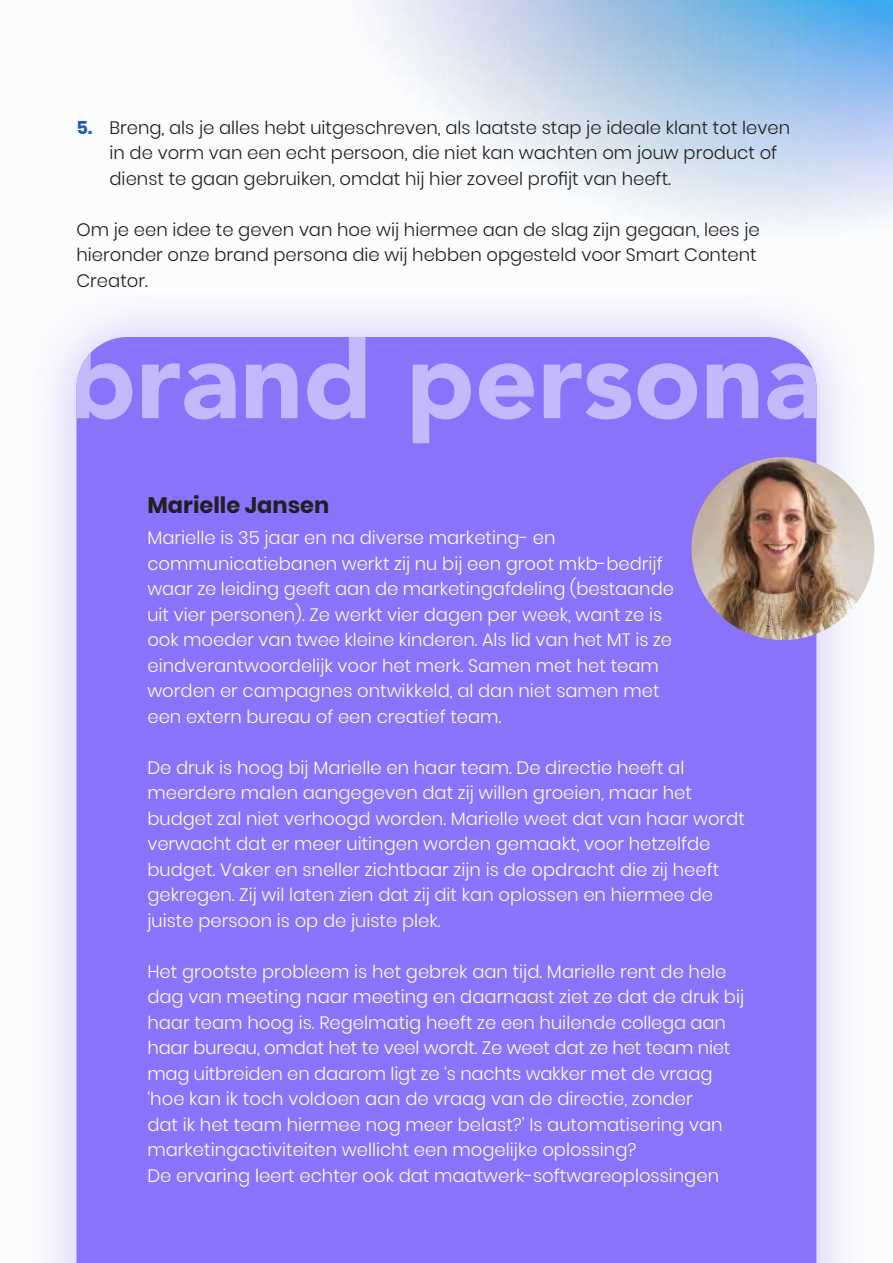
<style>
.page{position:relative;width:893px;height:1263px;background:#fafcfd}
.page>*{position:absolute;margin:0;border:0;box-sizing:border-box;transform-origin:0 0}
.t1{font:700 22.5px "Poppins";color:#231f20}
.t2{font:300 18px/25.5px "Poppins";color:#fff}
.t3{font:300 18px/25.5px "Poppins";color:#231f20}
.s1{font-weight:700;color:#1c5ac0}
</style>
<div class="page">
<img style="left:382px;top:0;width:511px;height:223px">
<div style="left:25px;top:286px;width:843px;height:977px;background:#8973fa;opacity:.4"></div>
<div style="left:77px;top:443px;width:739px;height:820px;background:#8973fa"></div>
<svg style="left:77px;top:337px;width:739px;height:106px;background:#9c89fa"></svg>
<img style="left:691px;top:457px;width:183px;height:183px;border-radius:92px">
<p class="t3" style="left:110px;top:115px;width:682px;text-indent:-33px"><span class="s1">5.</span> Breng, als je alles hebt uitgeschreven, als laatste stap je ideale klant tot leven in de vorm van een echt persoon, die niet kan wachten om jouw product of dienst te gaan gebruiken, omdat hij hier zoveel profijt van heeft.</p>
<p class="t3" style="left:77px;top:217px;width:685px">Om je een idee te geven van hoe wij hiermee aan de slag zijn gegaan, lees je hieronder onze brand persona die wij hebben opgesteld voor Smart Content<br>Creator.</p>
<p class="t1" style="left:147px;top:492px;width:183px">Marielle Jansen</p>
<p class="t2" style="left:147px;top:525px;width:528px">Marielle is 35 jaar en na diverse marketing- en communicatiebanen werkt zij nu bij een groot mkb-bedrijf waar ze leiding geeft aan de marketingafdeling (bestaande uit vier personen). Ze werkt vier dagen per week, want ze is ook moeder van twee kleine kinderen. Als lid van het MT is ze eindverantwoordelijk voor het merk. Samen met het team worden er campagnes ontwikkeld, al dan niet samen met een extern bureau of een creatief team.</p>
<p class="t2" style="left:147px;top:755px;width:599px">De druk is hoog bij Marielle en haar team. De directie heeft al meerdere malen aangegeven dat zij willen groeien, maar het budget zal niet verhoogd worden. Marielle weet dat van haar wordt verwacht dat er meer uitingen worden gemaakt, voor hetzelfde budget. Vaker en sneller zichtbaar zijn is de opdracht die zij heeft gekregen. Zij wil laten zien dat zij dit kan oplossen en hiermee de juiste persoon is op de juiste plek.</p>
<p class="t2" style="left:147px;top:959px;width:598px">Het grootste probleem is het gebrek aan tijd. Marielle rent de hele dag van meeting naar meeting en daarnaast ziet ze dat de druk bij haar team hoog is. Regelmatig heeft ze een huilende collega aan haar bureau, omdat het te veel wordt. Ze weet dat ze het team niet mag uitbreiden en daarom ligt ze ‘s nachts wakker met de vraag ‘hoe kan ik toch voldoen aan de vraag van de directie, zonder<br>dat ik het team hiermee nog meer belast?’ Is automatisering van marketingactiviteiten wellicht een mogelijke oplossing?<br>De ervaring leert echter ook dat maatwerk-softwareoplossingen</p>
</div>
